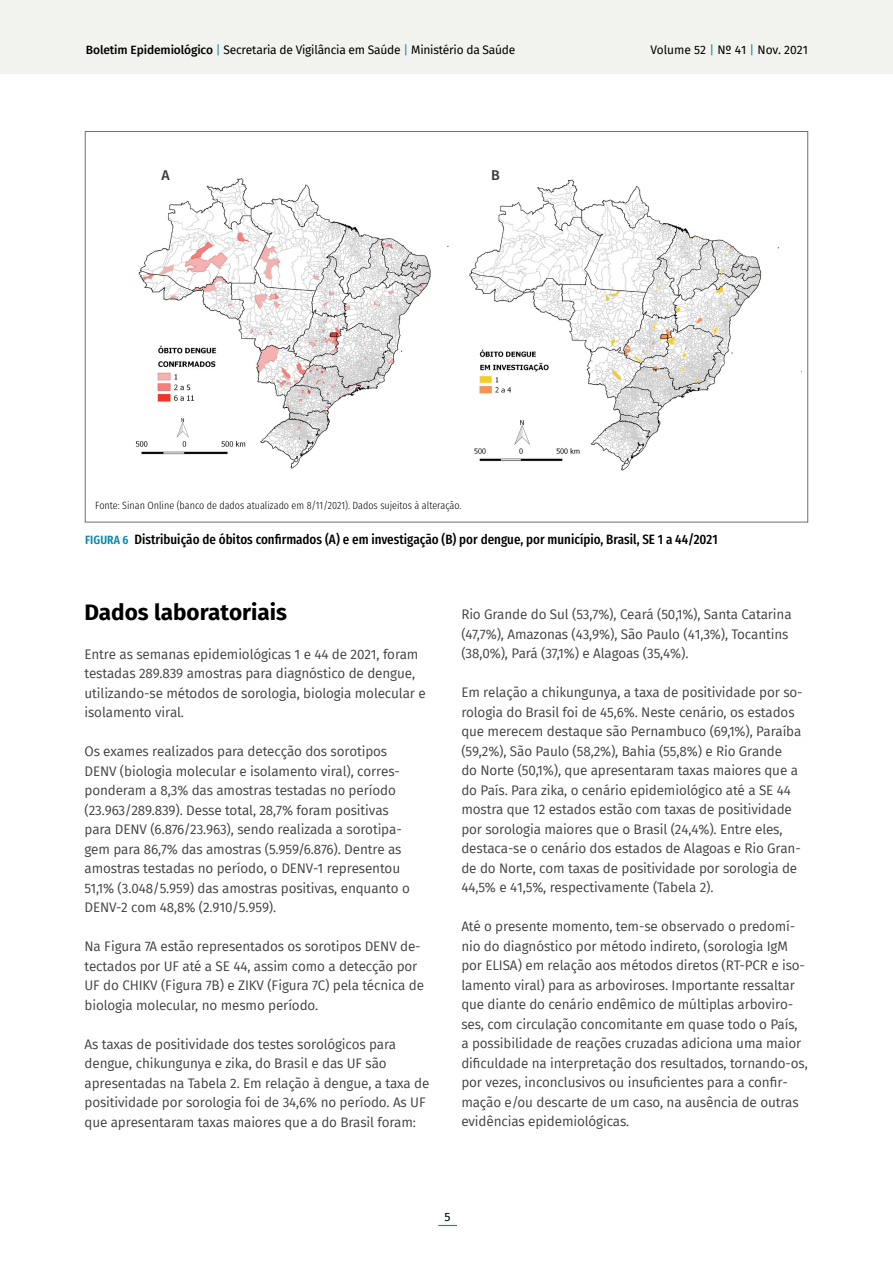
<style>
.page{position:relative;width:893px;height:1263px;background:#fff}
.page>*{position:absolute;margin:0;border:0;box-sizing:border-box;transform-origin:0 0}
.t1{font:700 22.5px "Fira Sans";color:#000}
.t2{font:500 14.1px "Fira Sans";color:#383839}
.t3{font:13.5px/19.5px "Fira Sans";letter-spacing:-.01em;color:#414042}
.t4{font:500 13.5px "Fira Sans Condensed";color:#000}
.t5{font:12px "Fira Sans";letter-spacing:-.02em;color:#000}
.t6{font:12px "Fira Sans";color:#000}
.t7{font:300 10.5px "Fira Sans Condensed";color:#000}
.s1{font-weight:500}
.s2{color:#098aa8}
.s3{font-weight:600;font-size:12px;color:#098aa8}
</style>
<div class="page">
<div style="left:0;top:0;width:893px;height:74px;background:#f2f2ee"></div>
<svg style="left:438px;top:1225px;width:19px;height:1px"></svg>
<img style="left:135px;top:178px;width:314px;height:291px">
<img style="left:469px;top:179px;width:333px;height:292px">
<p class="t5" style="left:86px;top:40px;width:431px"><span class="s1">Boletim Epidemiológico</span> <span class="s2">|</span> Secretaria de Vigilância em Saúde <span class="s2">|</span> Ministério da Saúde</p>
<p class="t2" style="left:161px;top:164px;width:10px">A</p>
<p class="t2" style="left:491px;top:164px;width:10px">B</p>
<p class="t7" style="left:95px;top:496px;width:368px">Fonte: Sinan Online (banco de dados atualizado em 8/11/2021). Dados sujeitos à alteração.</p>
<p class="t6" style="left:650px;top:41px;width:159px">Volume 52 <span class="s2">|</span> Nº 41 <span class="s2">|</span> Nov. 2021</p>
<p class="t4" style="left:85px;top:527px;width:634px"><span class="s3">FIGURA 6</span> Distribuição de óbitos confirmados (A) e em investigação (B) por dengue, por município, Brasil, SE 1 a 44/2021</p>
<h1 class="t1" style="left:85px;top:593px;width:204px">Dados laboratoriais</h1>
<p class="t3" style="left:85px;top:644px;width:343px">Entre as semanas epidemiológicas 1 e 44 de 2021, foram testadas 289.839 amostras para diagnóstico de dengue, utilizando-se métodos de sorologia, biologia molecular e isolamento viral.</p>
<p class="t3" style="left:85px;top:741px;width:327px">Os exames realizados para detecção dos sorotipos DENV (biologia molecular e isolamento viral), corres&shy;ponderam a 8,3% das amostras testadas no período (23.963/289.839). Desse total, 28,7% foram positivas para DENV (6.876/23.963), sendo realizada a sorotipa&shy;gem para 86,7% das amostras (5.959/6.876). Dentre as amostras testadas no período, o DENV-1 representou 51,1% (3.048/5.959) das amostras positivas, enquanto o DENV-2 com 48,8% (2.910/5.959).</p>
<p class="t3" style="left:85px;top:936px;width:341px">Na Figura 7A estão representados os sorotipos DENV de&shy;tectados por UF até a SE 44, assim como a detecção por UF do CHIKV (Figura 7B) e ZIKV (Figura 7C) pela técnica de biologia molecular, no mesmo período.</p>
<p class="t3" style="left:85px;top:1034px;width:346px">As taxas de positividade dos testes sorológicos para dengue, chikungunya e zika, do Brasil e das UF são apresentadas na Tabela 2. Em relação à dengue, a taxa de positividade por sorologia foi de 34,6% no período. As UF que apresentaram taxas maiores que a do Brasil foram:</p>
<p class="t3" style="left:461px;top:605px;width:332px">Rio Grande do Sul (53,7%), Ceará (50,1%), Santa Catarina (47,7%), Amazonas (43,9%), São Paulo (41,3%), Tocantins (38,0%), Pará (37,1%) e Alagoas (35,4%).</p>
<p class="t3" style="left:461px;top:683px;width:343px">Em relação a chikungunya, a taxa de positividade por so&shy;rologia do Brasil foi de 45,6%. Neste cenário, os estados que merecem destaque são Pernambuco (69,1%), Paraíba (59,2%), São Paulo (58,2%), Bahia (55,8%) e Rio Grande<br>do Norte (50,1%), que apresentaram taxas maiores que a do País. Para zika, o cenário epidemiológico até a SE 44 mostra que 12 estados estão com taxas de positividade por sorologia maiores que o Brasil (24,4%). Entre eles, destaca-se o cenário dos estados de Alagoas e Rio Gran&shy;de do Norte, com taxas de positividade por sorologia de 44,5% e 41,5%, respectivamente (Tabela 2).</p>
<p class="t3" style="left:461px;top:917px;width:348px">Até o presente momento, tem-se observado o predomí&shy;nio do diagnóstico por método indireto, (sorologia IgM por ELISA) em relação aos métodos diretos (RT-PCR e iso&shy;lamento viral) para as arboviroses. Importante ressaltar que diante do cenário endêmico de múltiplas arboviro&shy;ses, com circulação concomitante em quase todo o País, a possibilidade de reações cruzadas adiciona uma maior dificuldade na interpretação dos resultados, tornando-os, por vezes, inconclusivos ou insuficientes para a confir&shy;mação e/ou descarte de um caso, na ausência de outras evidências epidemiológicas.</p>
<p class="t5" style="left:445px;top:1207px;width:8px">5</p>
</div>
